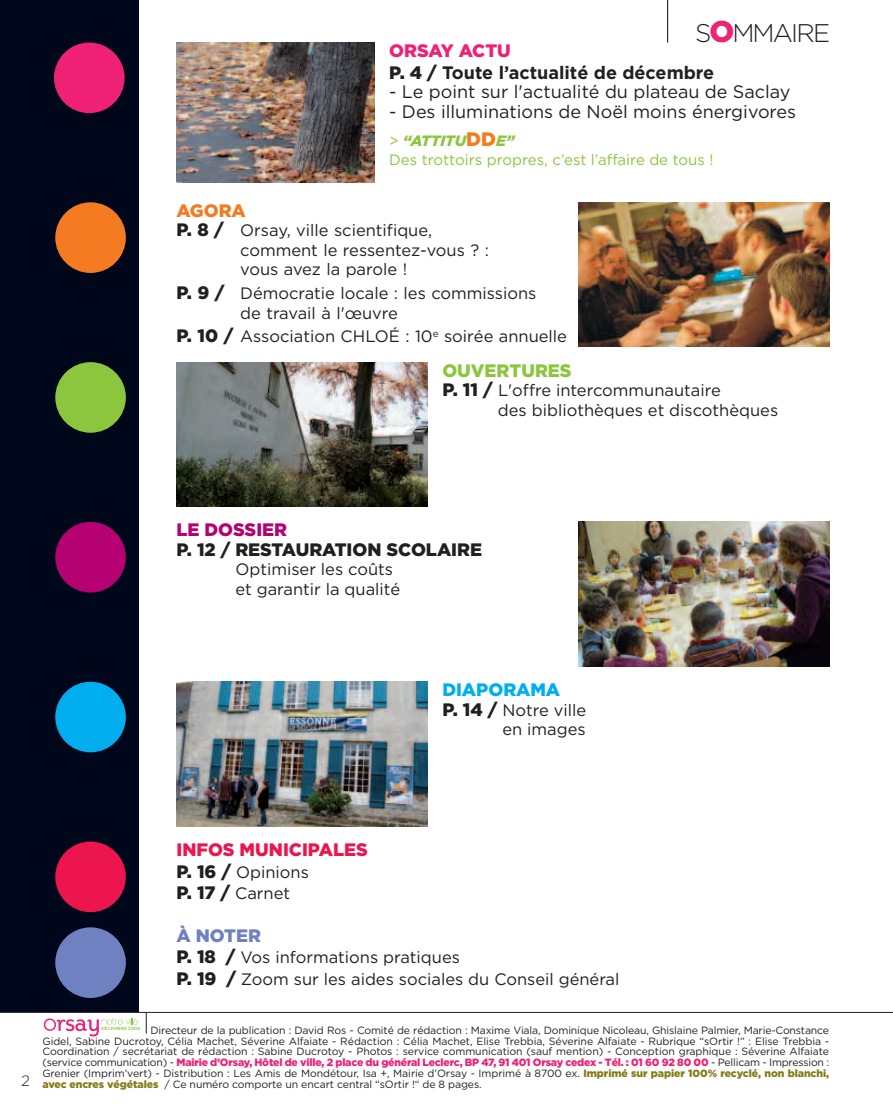
<style>
.page{position:relative;width:893px;height:1106px;background:#fff}
.page>*{position:absolute;margin:0;border:0;box-sizing:border-box;transform-origin:0 0}
.t1{font:300 25.5px "Gotham";letter-spacing:-.07em;color:#231f20}
.t2{font:18px "Gotham";color:#231f20}
.t3{font:700 18px/21.6px "Gotham";color:#231f20}
.t4{font:900 18px "Gotham";color:#231f20}
.t5{font:900 18px "Gotham";color:#ed154e}
.t6{font:900 18px "Gotham";color:#8bc63e}
.t7{font:900 18px "Gotham";color:#b60172}
.t8{font:900 18px "Gotham";color:#00aeef}
.t9{font:900 18px "Gotham";color:#6f81c0}
.t10{font:900 18px "Gotham";letter-spacing:-.005em;color:#f47b21}
.t11{font:16.5px/19.5px "Gotham";color:#231f20}
.t12{font:15px/19.5px "Gotham";color:#8bc63e}
.t13{font:300 15px "Gotham";color:#231f20}
.t14{font:10.5px/10.9px "Gotham";letter-spacing:-.01em;color:#231f20;text-align:justify}
.t15{font:500 4.35px "Gotham";color:#8bc63e}
.s1{font-weight:900;font-size:30px;color:#ee2174}
.s2{font-weight:900;color:#ee2174}
.s3{font-weight:900}
.s4{font-weight:900;font-style:italic}
.s5{font-weight:900;font-size:19.5px;color:#f47b21}
.s6{font-weight:900;font-size:18px}
.s7{font-weight:900;color:#847b15}
</style>
<div class="page">
<hr style="left:667px;top:0;width:1px;height:43px;background:#231f20">
<div style="left:0;top:0;width:138px;height:1012px;background:#01071a"></div>
<hr style="left:0;top:1012px;width:893px;height:1px;background:#231f20">
<div style="left:54px;top:43px;width:71px;height:70px;background:#ee2174;border-radius:50%"></div>
<div style="left:55px;top:202px;width:71px;height:71px;background:#f47b21;border-radius:50%"></div>
<div style="left:55px;top:362px;width:71px;height:71px;background:#8bc63e;border-radius:50%"></div>
<div style="left:55px;top:522px;width:71px;height:70px;background:#b60172;border-radius:50%"></div>
<div style="left:55px;top:681px;width:71px;height:71px;background:#00aeef;border-radius:50%"></div>
<div style="left:55px;top:841px;width:71px;height:71px;background:#ed154e;border-radius:50%"></div>
<div style="left:55px;top:927px;width:71px;height:71px;background:#6f81c0;border-radius:50%"></div>
<svg style="left:44px;top:1017px;width:94px;height:19px"></svg>
<svg style="left:146px;top:1013px;width:1px;height:20px"></svg>
<img style="left:176px;top:43px;width:198px;height:139px">
<img style="left:578px;top:522px;width:251px;height:144px">
<img style="left:176px;top:362px;width:251px;height:145px">
<img style="left:176px;top:681px;width:251px;height:145px">
<img style="left:578px;top:202px;width:251px;height:145px">
<h1 class="t1" style="left:695px;top:18px;width:136px">S<span class="s1">O</span>MMAIRE</h1>
<h2 class="t3" style="left:389px;top:40px;width:326px"><span class="s2">ORSAY ACTU<br></span><span class="s3">P. 4 /</span> Toute l’actualité de décembre</h2>
<h2 class="t2" style="left:389px;top:81px;width:403px">- Le point sur l'actualité du plateau de Saclay</h2>
<h2 class="t2" style="left:389px;top:101px;width:408px">- Des illuminations de Noël moins énergivores</h2>
<h3 class="t12" style="left:389px;top:131px;width:326px">&gt; <span class="s4">“ATTITU</span><span class="s5">DD</span><span class="s4">E”<br></span>Des trottoirs propres, c’est l’affaire de tous !</h3>
<h2 class="t10" style="left:176px;top:200px;width:71px">AGORA</h2>
<h3 class="t11" style="left:240px;top:221px;width:250px;text-indent:-64px"><span class="s6">P. 8 /</span> Orsay, ville scientifique, comment le ressentez-vous ? : vous avez la parole !</h3>
<h3 class="t11" style="left:240px;top:283px;width:298px;text-indent:-64px"><span class="s6">P. 9 /</span> Démocratie locale : les commissions de travail à l'œuvre</h3>
<h3 class="t11" style="left:176px;top:327px;width:392px"><span class="s6">P. 10 /</span> Association CHLOÉ : 10<sup>e</sup> soirée annuelle</h3>
<h2 class="t6" style="left:442px;top:360px;width:131px">OUVERTURES</h2>
<h3 class="t11" style="left:498px;top:380px;width:282px;text-indent:-56px"><span class="s6">P. 11 /</span> L'offre intercommunautaire<br>des bibliothèques et discothèques</h3>
<h2 class="t7" style="left:176px;top:519px;width:112px">LE DOSSIER</h2>
<h2 class="t4" style="left:176px;top:539px;width:307px">P. 12 / RESTAURATION SCOLAIRE</h2>
<h3 class="t11" style="left:235px;top:560px;width:166px">Optimiser les coûts et garantir la qualité</h3>
<h2 class="t8" style="left:442px;top:679px;width:119px">DIAPORAMA</h2>
<h3 class="t11" style="left:442px;top:700px;width:145px;text-align:right"><span class="s6">P. 14 /</span> Notre ville en images</h3>
<h2 class="t5" style="left:176px;top:839px;width:193px">INFOS MUNICIPALES</h2>
<h3 class="t11" style="left:176px;top:861px;width:134px;line-height:21.6px"><span class="s6">P. 16 /</span> Opinions<br><span class="s6">P. 17 /</span> Carnet</h3>
<h2 class="t9" style="left:176px;top:925px;width:86px">À NOTER</h2>
<h3 class="t11" style="left:176px;top:946px;width:445px;line-height:21.6px"><span class="s6">P. 18 /</span> Vos informations pratiques<br><span class="s6">P. 19 /</span> Zoom sur les aides sociales du Conseil général</h3>
<h3 class="t13" style="left:21px;top:1072px;width:10px">2</h3>
<p class="t14" style="left:43px;top:1024px;width:788px;text-indent:108px">Directeur de la publication : David Ros - Comité de rédaction : Maxime Viala, Dominique Nicoleau, Ghislaine Palmier, Marie-Constance Gidel, Sabine Ducrotoy, Célia Machet, Séverine Alfaiate - Rédaction : Célia Machet, Elise Trebbia, Séverine Alfaiate - Rubrique “sOrtir !” : Elise Trebbia - Coordination / secrétariat de rédaction : Sabine Ducrotoy - Photos : service communication (sauf mention) - Conception graphique : Séverine Alfaiate (service communication) - <span class="s2">Mairie d’Orsay, Hôtel de ville, 2 place du général Leclerc, BP 47, 91 401 Orsay cedex - Tél. : 01 60 92 80 00</span> - Pellicam - Impression :<br>Grenier (Imprim’vert) - Distribution : Les Amis de Mondétour, Isa +, Mairie d’Orsay - Imprimé à 8700 ex. <span class="s7">Imprimé sur papier 100% recyclé, non blanchi, avec encres végétales</span> / Ce numéro comporte un encart central “sOrtir !“ de 8 pages.</p>
<p class="t15" style="left:101px;top:1026px;width:41px">DÉCEMBRE 2008</p>
</div>
